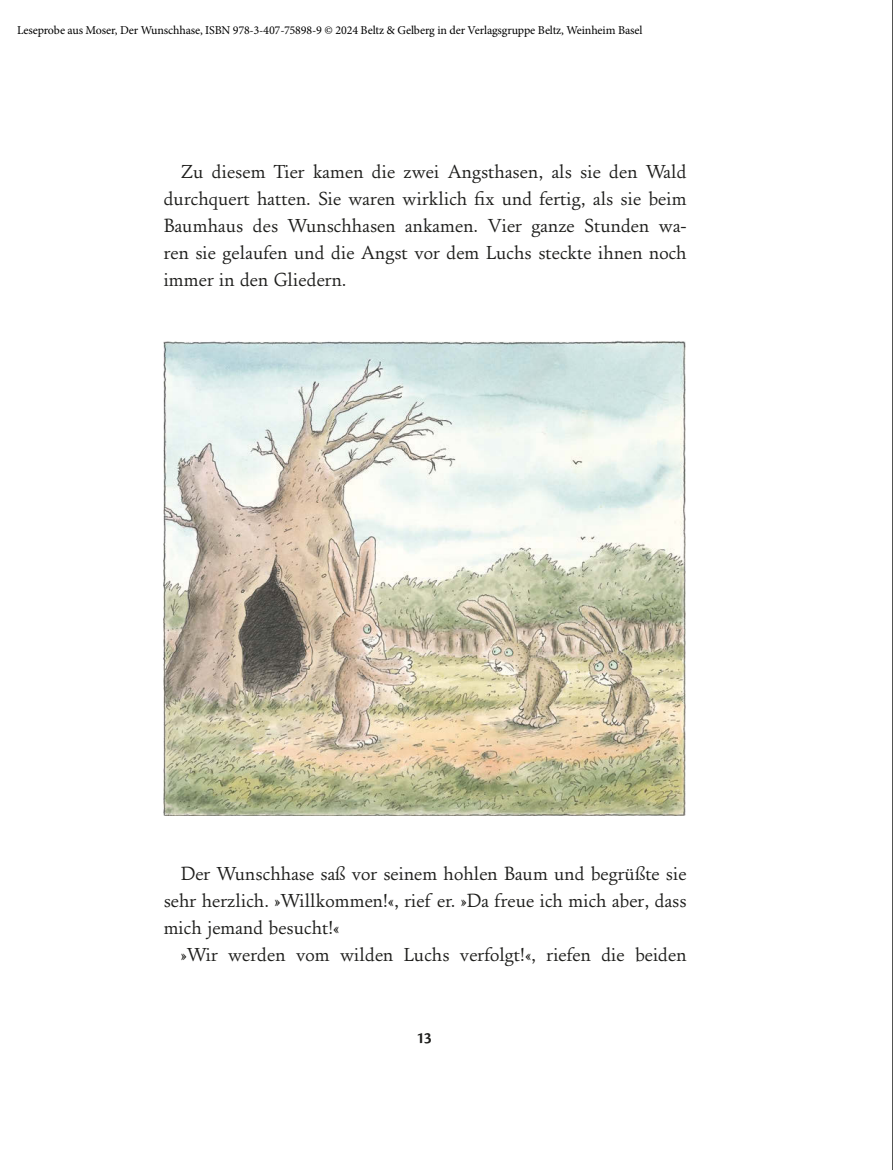
<style>
.page{position:relative;width:893px;height:1170px;background:#fff}
.page>*{position:absolute;margin:0;border:0;box-sizing:border-box;transform-origin:0 0}
.t1{font:19.5px/27px "Foundry Old Style Normal";color:#1d1d1b;text-align:justify}
.t2{font:600 16.5px "Cronos Pro";color:#1d1d1b}
.t3{font:12px "Minion Pro";letter-spacing:-.01em;color:#000}
</style>
<div class="page">
<img style="left:164px;top:341px;width:522px;height:474px">
<hr style="left:892px;top:0;width:1px;height:1169px;background:#1d1d1b">
<p class="t3" style="left:17px;top:22px;width:627px">Leseprobe aus Moser, Der Wunschhase, ISBN 978-3-407-75898-9 © 2024 Beltz &amp; Gelberg in der Verlagsgruppe Beltz, Weinheim Basel</p>
<p class="t1" style="left:164px;top:158px;width:525px;text-indent:17px">Zu diesem Tier kamen die zwei Angsthasen, als sie den Wald durchquert hatten. Sie waren wirklich fix und fertig, als sie beim Baumhaus des Wunschhasen ankamen. Vier ganze Stunden wa&shy;ren sie gelaufen und die Angst vor dem Luchs steckte ihnen noch immer in den Gliedern.</p>
<p class="t1" style="left:181px;top:860px;width:507px">Der Wunschhase saß vor seinem hohlen Baum und begrüßte sie</p>
<p class="t1" style="left:164px;top:887px;width:525px">sehr herzlich. »Willkommen!«, rief er. »Da freue ich mich aber, dass</p>
<p class="t1" style="left:164px;top:914px;width:177px">mich jemand besucht!«</p>
<p class="t1" style="left:181px;top:941px;width:508px">»Wir werden vom wilden Luchs verfolgt!«, riefen die beiden</p>
<p class="t2" style="left:416px;top:1028px;width:17px">13</p>
</div>
